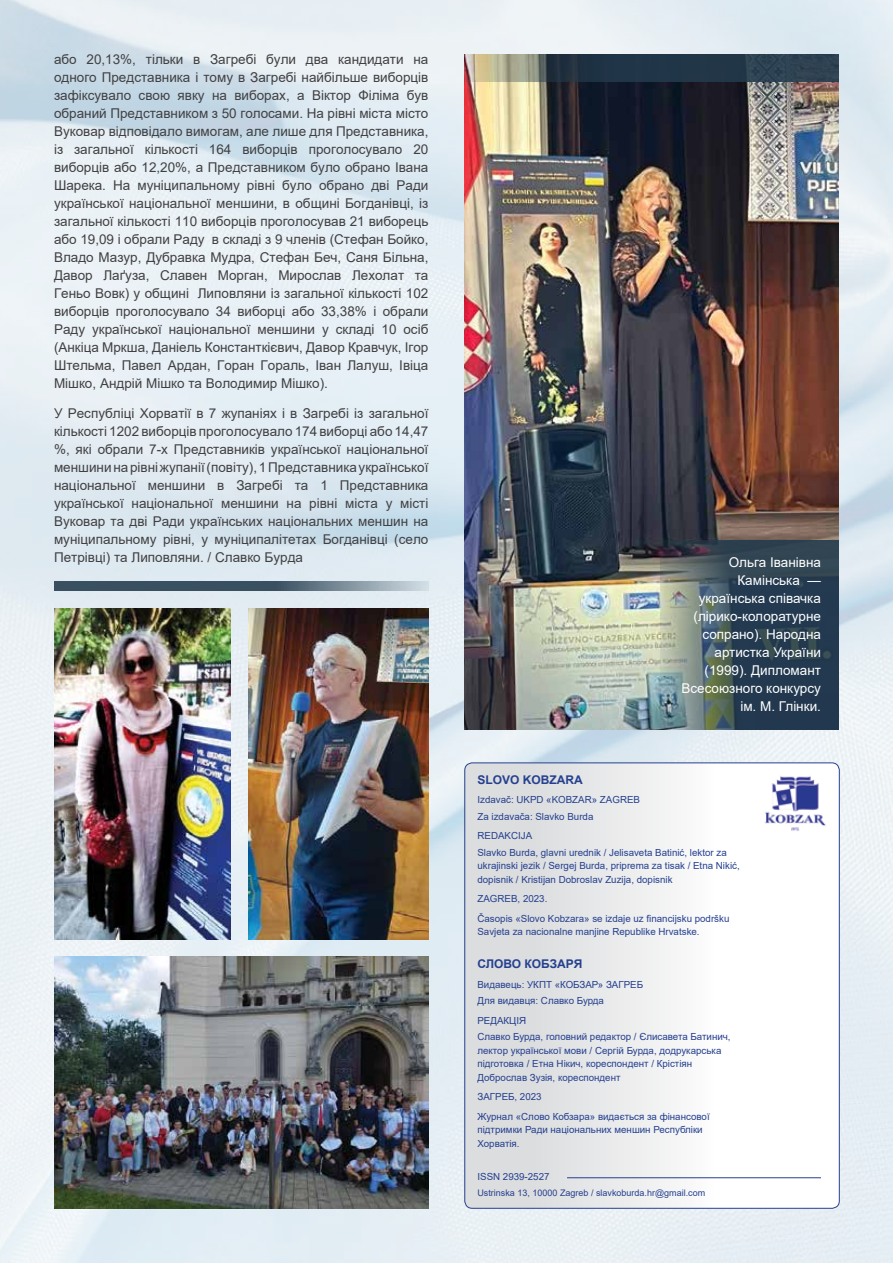
<style>
.page{position:relative;width:893px;height:1263px;background:#fff}
.page>*{position:absolute;margin:0;border:0;box-sizing:border-box;transform-origin:0 0}
.t1{font:13.5px/18px "Arial";color:#414042;text-align:justify}
.t2{font:13.5px/18px "Arial";color:#fff;text-align:right}
.t3{font:700 12px "Arial";color:#25408f}
.t4{font:9.75px/16.5px "Arial";color:#25408f}
.t5{font:9px "Arial";color:#25408f}
</style>
<div class="page">
<img style="left:0;top:0;width:893px;height:1263px">
<svg style="left:465px;top:763px;width:374px;height:445px"></svg>
<img style="left:756px;top:768px;width:79px;height:67px">
<hr style="left:567px;top:1177px;width:254px;height:1px;background:#25408f">
<img style="left:54px;top:956px;width:374px;height:253px">
<img style="left:249px;top:608px;width:179px;height:331px">
<img style="left:465px;top:81px;width:374px;height:648px">
<img style="left:54px;top:608px;width:177px;height:331px">
<svg style="left:661px;top:540px;width:178px;height:189px;background:#425660"></svg>
<svg style="left:465px;top:54px;width:374px;height:27px;background:#415057"></svg>
<svg style="left:54px;top:582px;width:374px;height:9px;background:#586c7b"></svg>
<p class="t1" style="left:54px;top:50px;width:376px">або 20,13%, тільки в Загребі були два кандидати на одного Представника і тому в Загребі найбільше виборців зафіксувало свою явку на виборах, а Віктор Філіма був обраний Представником з 50 голосами. На рівні міста місто Вуковар відповідало вимогам, але лише для Представника, із загальної кількості 164 виборців проголосувало 20 виборців або 12,20%, а Представником було обрано Івана Шарека. На муніципальному рівні було обрано дві Ради української національної меншини, в общині Богданівці, із загальної кількості 110 виборців проголосував 21 виборець або 19,09 і обрали Раду в складі з 9 членів (Стефан Бойко, Владо Мазур, Дубравка Мудра, Стефан Беч, Саня Більна, Давор Лаґуза, Славен Морган, Мирослав Лехолат та Геньо Вовк) у общині Липовляни із загальної кількості 102 виборців проголосувало 34 виборці або 33,38% і обрали Раду української національної меншини у складі 10 осіб (Анкіца Мркша, Даніель Константкієвич, Давор Кравчук, Ігор Штельма, Павел Ардан, Горан Гораль, Іван Лалуш, Івіца Мішко, Андрій Мішко та Володимир Мішко).</p>
<p class="t1" style="left:54px;top:404px;width:376px">У Республіці Хорватії в 7 жупаніях і в Загребі із загальної кількості 1202 виборців проголосувало 174 виборці або 14,47 %, які обрали 7-х Представників української національної меншини на рівні жупанії (повіту), 1 Представника української національної меншини в Загребі та 1 Представника української національної меншини на рівні міста у місті Вуковар та дві Ради українських національних меншин на муніципальному рівні, у муніципалітетах Богданівці (село Петрівці) та Липовляни. / Славко Бурда</p>
<p class="t2" style="left:681px;top:553px;width:141px">Ольга Іванівна<br>Камінська — українська співачка (лірико-колоратурне сопрано). Народна артистка України (1999). Дипломант<br>Всесоюзного конкурсу ім. М. Глінки.</p>
<p class="t3" style="left:477px;top:771px;width:107px">SLOVO KOBZARA</p>
<p class="t4" style="left:477px;top:792px;width:164px">Izdavač: UKPD «KOBZAR» ZAGREB<br>Za izdavača: Slavko Burda</p>
<p class="t4" style="left:477px;top:828px;width:251px">REDAKCIJA<br>Slavko Burda, glavni urednik / Jelisaveta Batinić, lektor za</p>
<p class="t4" style="left:477px;top:859px;width:264px;line-height:13.5px">ukrajinski jezik / Sergej Burda, priprema za tisak / Etna Nikić, dopisnik / Kristijan Dobroslav Zuzija, dopisnik</p>
<p class="t4" style="left:477px;top:889px;width:253px;line-height:19.5px">ZAGREB, 2023.<br>Časopis «Slovo Kobzara» se izdaje uz financijsku podršku</p>
<p class="t4" style="left:477px;top:924px;width:224px">Savjeta za nacionalne manjine Republike Hrvatske.</p>
<p class="t3" style="left:477px;top:956px;width:106px">СЛОВО КОБЗАРЯ</p>
<p class="t4" style="left:477px;top:976px;width:167px">Видавець: УКПТ «КОБЗАР» ЗАГРЕБ<br>Для видавця: Славко Бурда</p>
<p class="t4" style="left:477px;top:1012px;width:255px">РЕДАКЦІЯ<br>Славко Бурда, головний редактор / Єлисавета Батинич,</p>
<p class="t4" style="left:477px;top:1044px;width:245px;line-height:13.5px">лектор української мови / Сергій Бурда, додрукарська підготовка / Етна Нікич, кореспондент / Крістіян<br>Доброслав Зузія, кореспондент</p>
<p class="t4" style="left:477px;top:1087px;width:234px;line-height:19.5px">ЗАГРЕБ, 2023<br>Журнал «Слово Кобзара» видається за фінансової</p>
<p class="t4" style="left:477px;top:1123px;width:227px;line-height:13.5px">підтримки Ради національних меншин Республіки<br>Хорватія.</p>
<p class="t4" style="left:477px;top:1168px;width:74px">ISSN 2939-2527</p>
<p class="t5" style="left:477px;top:1187px;width:229px">Ustrinska 13, 10000 Zagreb / slavkoburda.hr@gmail.com</p>
</div>
